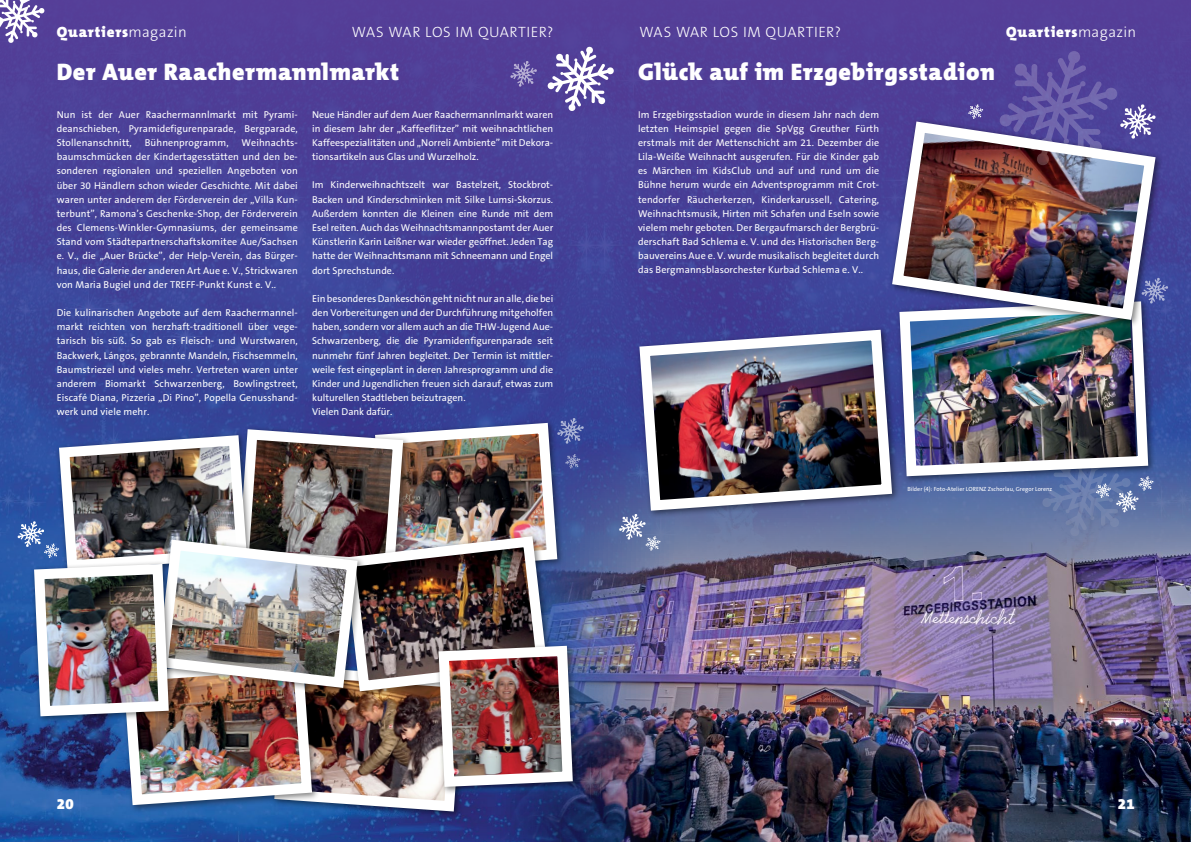
<style>
.page{position:relative;width:1191px;height:842px;background:#fff}
.page>*{position:absolute;margin:0;border:0;box-sizing:border-box;transform-origin:0 0}
.t1{font:900 24px "The Mix B9";letter-spacing:.025em;color:#fff}
.t2{font:300 15px "The Sans B3";letter-spacing:.03em;color:#fff}
.t3{font:900 15px "The Mix B9";letter-spacing:.055em;color:#fff}
.t4{font:10px/14.2px "The Sans B5 Plain";color:#fff;text-align:justify}
.t5{font:6px "The Sans B5 Plain";color:#fff}
.s1{font-family:"The Sans B3";font-weight:300}
</style>
<div class="page">
<img style="left:0;top:0;width:595px;height:842px">
<svg style="left:595px;top:0;width:596px;height:359px;background:#4a4097"></svg>
<img style="left:339px;top:359px;width:852px;height:483px">
<img style="left:634px;top:324px;width:263px;height:192px">
<img style="left:894px;top:327px;width:259px;height:154px">
<img style="left:886px;top:116px;width:275px;height:210px">
<svg style="left:999px;top:50px;width:156px;height:116px;background:#6c5ea2"></svg>
<svg style="left:0;top:0;width:45px;height:43px"></svg>
<svg style="left:510px;top:61px;width:27px;height:26px"></svg>
<svg style="left:1141px;top:278px;width:27px;height:26px"></svg>
<svg style="left:1042px;top:450px;width:111px;height:87px;background:#7382a8"></svg>
<svg style="left:619px;top:514px;width:41px;height:37px;background:#7a89b1"></svg>
<img style="left:17px;top:417px;width:567px;height:400px">
<svg style="left:968px;top:104px;width:15px;height:15px"></svg>
<svg style="left:547px;top:46px;width:67px;height:65px"></svg>
<h2 class="t3" style="left:57px;top:24px;width:132px">Quartiers<span class="s1">MAGAZIN</span></h2>
<h2 class="t2" style="left:352px;top:24px;width:203px">WAS WAR LOS IM QUARTIER?</h2>
<h2 class="t2" style="left:639px;top:24px;width:203px">WAS WAR LOS IM QUARTIER?</h2>
<h2 class="t3" style="left:1006px;top:24px;width:132px">Quartiers<span class="s1">MAGAZIN</span></h2>
<h1 class="t1" style="left:57px;top:59px;width:344px">Der Auer Raachermannlmarkt</h1>
<h1 class="t1" style="left:638px;top:59px;width:358px">Glück auf im Erzgebirgsstadion</h1>
<p class="t4" style="left:57px;top:108px;width:243px">Nun ist der Auer Raachermannlmarkt mit Pyrami&shy;deanschieben, Pyramidefigurenparade, Bergparade, Stollenanschnitt,</p>
<p class="t4" style="left:312px;top:107px;width:243px">Neue Händler auf dem Auer Raachermannlmarkt waren in diesem Jahr der „Kaffeeflitzer” mit weihnachtlichen Kaffeespezialitäten und „Norreli Ambiente” mit Dekora&shy;tionsartikeln aus Glas und Wurzelholz.</p>
<p class="t4" style="left:312px;top:178px;width:243px">Im Kinderweihnachtszelt war Bastelzeit, Stockbrot-Backen und Kinderschminken mit Silke Lumsi-Skorzus.<br>Außerdem konnten die Kleinen eine Runde mit dem Esel reiten. Auch das Weihnachtsmannpostamt der Auer Künstlerin Karin Leißner war wieder geöffnet. Jeden Tag hatte der Weihnachtsmann mit Schneemann und Engel dort Sprechstunde.</p>
<p class="t4" style="left:312px;top:292px;width:243px;text-align:left">Ein besonderes Dankeschön geht nicht nur an alle, die bei den Vorbereitungen und der Durchführung mitgeholfen haben, sondern vor allem auch an die THW-Jugend Aue-Schwarzenberg, die die Pyramidenfigurenparade seit nunmehr fünf Jahren begleitet. Der Termin ist mittler&shy;weile fest eingeplant in deren Jahresprogramm und die Kinder und Jugendlichen freuen sich darauf, etwas zum kulturellen Stadtleben beizutragen.<br>Vielen Dank dafür.</p>
<p class="t4" style="left:638px;top:107px;width:243px">Im Erzgebirgsstadion wurde in diesem Jahr nach dem letzten Heimspiel gegen die SpVgg Greuther Fürth erstmals mit der Mettenschicht am 21. Dezember die Lila-Weiße Weihnacht ausgerufen. Für die Kinder gab es Märchen im KidsClub und auf und rund um die Bühne herum wurde ein Adventsprogramm mit Crot&shy;tendorfer Räucherkerzen, Kinderkarussell, Catering, Weihnachtsmusik, Hirten mit Schafen und Eseln sowie vielem mehr geboten. Der Bergaufmarsch der Bergbrü&shy;derschaft Bad Schlema e. V. und des Historischen Berg&shy;bauvereins Aue e. V. wurde musikalisch begleitet durch das Bergmannsblasorchester Kurbad Schlema e. V..</p>
<p class="t4" style="left:57px;top:136px;width:243px;text-indent:185px">Weihnachts&shy;baumschmücken der Kindertagesstätten und den be&shy;sonderen regionalen und speziellen Angeboten von über 30 Händlern schon wieder Geschichte. Mit dabei waren unter anderem der Förderverein der „Villa Kun&shy;terbunt”, Ramona’s Geschenke-Shop, der Förderverein des Clemens-Winkler-Gymnasiums, der gemeinsame Stand vom Städtepartnerschaftskomitee Aue/Sachsen e. V., die „Auer Brücke”, der Help-Verein, das Bürger&shy;haus, die Galerie der anderen Art Aue e. V., Strickwaren von Maria Bugiel und der TREFF-Punkt Kunst e. V..</p>
<p class="t4" style="left:57px;top:306px;width:243px">Die kulinarischen Angebote auf dem Raachermannel&shy;markt reichten von herzhaft-traditionell über vege&shy;tarisch bis süß. So gab es Fleisch- und Wurstwaren, Backwerk, Lángos, gebrannte Mandeln, Fischsemmeln, Baumstriezel und vieles mehr. Vertreten waren unter anderem Biomarkt Schwarzenberg, Bowlingstreet, Eiscafé Diana, Pizzeria „Di Pino”, Popella Genusshand&shy;werk und viele mehr.</p>
<p class="t4" style="left:145px;top:136px;width:85px">Bühnenprogramm,</p>
<h2 class="t3" style="left:57px;top:796px;width:19px">20</h2>
<p class="t5" style="left:907px;top:485px;width:146px">Bilder (4): Foto-Atelier LORENZ Zschorlau, Gregor Lorenz</p>
<h2 class="t3" style="left:1117px;top:796px;width:18px">21</h2>
</div>
